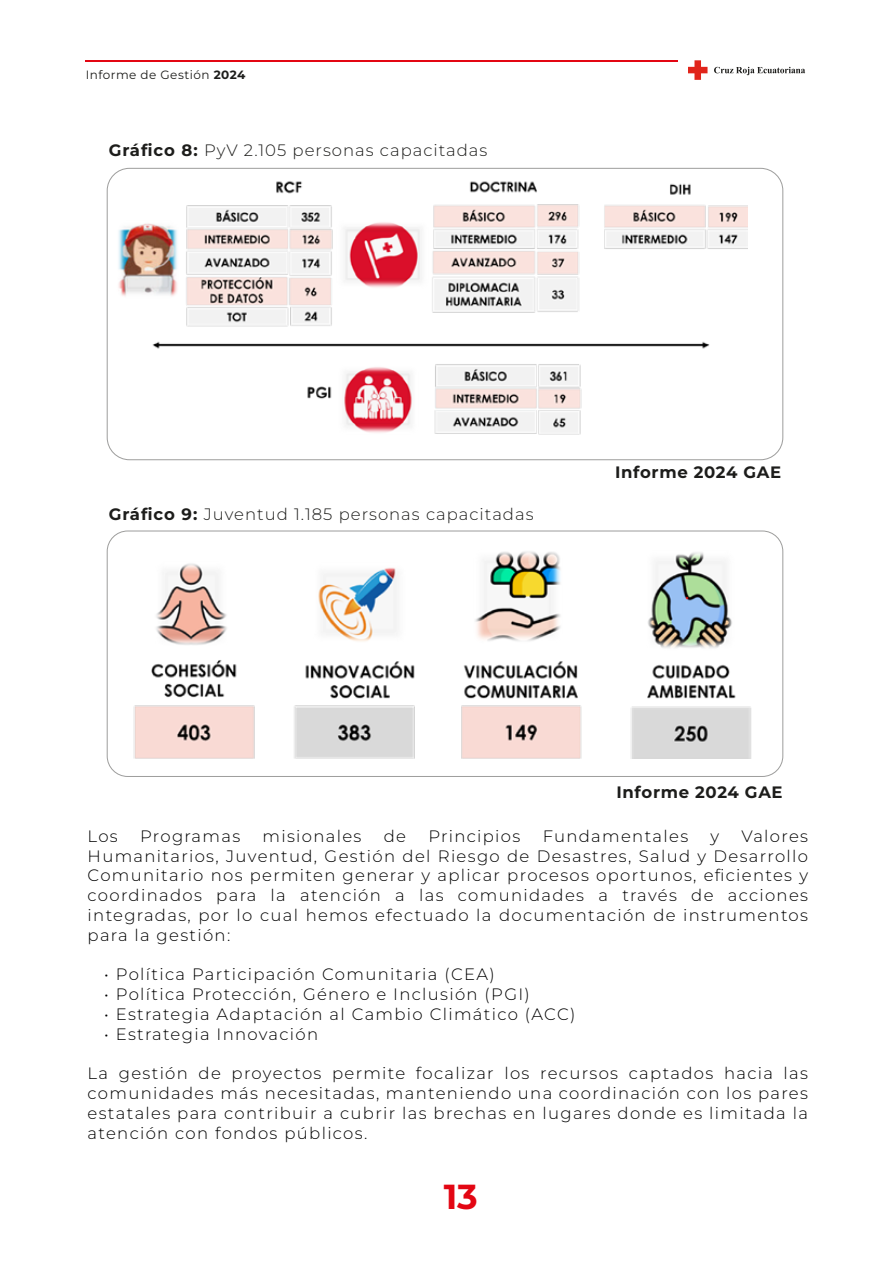
<style>
.page{position:relative;width:893px;height:1263px;background:#fff}
.page>*{position:absolute;margin:0;border:0;box-sizing:border-box;transform-origin:0 0}
.t1{font:700 34.65px "Montserrat";color:#e30613}
.t2{font:300 16.5px/19.8px "Montserrat";letter-spacing:.08em;color:#010000;text-align:justify}
.t3{font:300 16.5px "Montserrat";letter-spacing:.06em;color:#1d1d1b}
.t4{font:700 16.5px "Montserrat";letter-spacing:.04em;color:#1d1d1b}
.t5{font:12px "Montserrat";letter-spacing:.04em;color:#1d1d1b}
.s1{font-weight:700}
</style>
<div class="page">
<svg style="left:688px;top:60px;width:117px;height:20px"></svg>
<hr style="left:86px;top:61px;width:592px;height:1px;background:#e30613">
<img style="left:118px;top:181px;width:629px;height:254px">
<div style="left:107px;top:531px;width:676px;height:246px;border:1px solid #9d9d9c;border-radius:20px"></div>
<img style="left:133px;top:551px;width:618px;height:207px">
<p class="t5" style="left:86px;top:67px;width:161px">Informe de Gestión <span class="s1">2024</span></p>
<p class="t3" style="left:109px;top:139px;width:380px"><span class="s1">Gráfico 8:</span> PyV 2.105 personas capacitadas</p>
<p class="t3" style="left:109px;top:503px;width:426px"><span class="s1">Gráfico 9:</span> Juventud 1.185 personas capacitadas</p>
<p class="t4" style="left:615px;top:460px;width:168px">Informe 2024 GAE</p>
<p class="t4" style="left:616px;top:780px;width:168px">Informe 2024 GAE</p>
<p class="t2" style="left:88px;top:825px;width:722px;text-indent:654px">Valores Humanitarios, Juventud, Gestión del Riesgo de Desastres, Salud y Desarrollo Comunitario nos permiten generar y aplicar procesos oportunos, eficientes y coordinados para la atención a las comunidades a través de acciones integradas, por lo cual hemos efectuado la documentación de instrumentos para la gestión:</p>
<p class="t2" style="left:104px;top:964px;width:392px">• Política Participación Comunitaria (CEA)</p>
<p class="t2" style="left:104px;top:984px;width:427px">• Política Protección, Género e Inclusión (PGI)</p>
<p class="t2" style="left:104px;top:1004px;width:473px">• Estrategia Adaptación al Cambio Climático (ACC)</p>
<p class="t2" style="left:104px;top:1023px;width:215px">• Estrategia Innovación</p>
<p class="t2" style="left:88px;top:1063px;width:722px">La gestión de proyectos permite focalizar los recursos captados hacia las comunidades más necesitadas, manteniendo una coordinación con los pares estatales para contribuir a cubrir las brechas en lugares donde es limitada la atención con fondos públicos.</p>
<p class="t2" style="left:88px;top:825px;width:32px">Los</p>
<p class="t2" style="left:140px;top:825px;width:102px">Programas</p>
<p class="t2" style="left:263px;top:825px;width:100px">misionales</p>
<p class="t2" style="left:384px;top:825px;width:24px">de</p>
<p class="t2" style="left:428px;top:825px;width:93px">Principios</p>
<p class="t2" style="left:543px;top:825px;width:147px">Fundamentales</p>
<p class="t2" style="left:711px;top:825px;width:10px">y</p>
<h1 class="t1" style="left:444px;top:1171px;width:36px">13</h1>
</div>
